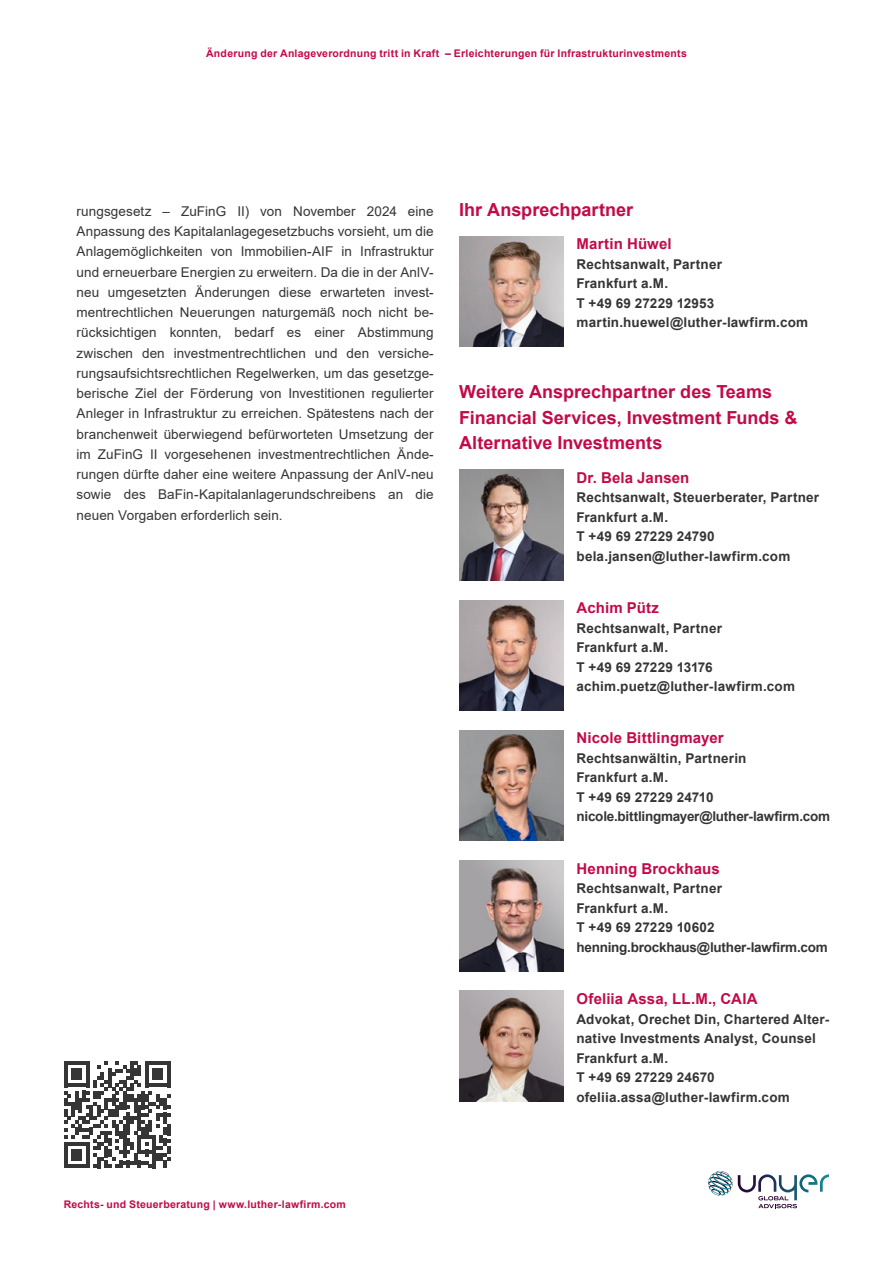
<style>
.page{position:relative;width:893px;height:1263px;background:#fff}
.page>*{position:absolute;margin:0;border:0;box-sizing:border-box;transform-origin:0 0}
.t1{font:700 18px/25.5px "Arial";color:#c30a49}
.Name_CV{font:700 15px "Arial";letter-spacing:.01em;color:#c30a49}
.t2{font:13.5px/20.2px "Arial";letter-spacing:.005em;color:#363536;text-align:justify}
.Adressdaten_CV{font:700 13.5px/19.5px "Arial";letter-spacing:.015em;color:#363536}
.Adressdaten_CV-2{font:700 13.5px "Arial";letter-spacing:-.015em;color:#363536}
.t3{font:700 10.5px "Arial";letter-spacing:.02em;color:#c30a49}
</style>
<div class="page">
<svg style="left:64px;top:1061px;width:107px;height:107px"></svg>
<svg style="left:708px;top:1171px;width:121px;height:37px"></svg>
<img style="left:459px;top:236px;width:104px;height:111px">
<img style="left:459px;top:470px;width:104px;height:110px">
<img style="left:459px;top:730px;width:104px;height:111px">
<img style="left:459px;top:600px;width:104px;height:111px">
<img style="left:459px;top:861px;width:104px;height:110px">
<img style="left:459px;top:991px;width:104px;height:110px">
<p class="t3" style="left:206px;top:46px;width:482px">Änderung der Anlageverordnung tritt in Kraft – Erleichterungen für Infrastrukturinvestments</p>
<p class="t2" style="left:77px;top:201px;width:359px">rungsgesetz – ZuFinG II) von November 2024 eine Anpassung des Kapitalanlagegesetzbuchs vorsieht, um die Anlagemöglichkeiten von Immobilien-AIF in Infrastruktur und erneuerbare Energien zu erweitern. Da die in der AnlV&shy;neu umgesetzten Änderungen diese erwarteten invest&shy;mentrechtlichen Neuerungen naturgemäß noch nicht be&shy;rücksichtigen konnten, bedarf es einer Abstimmung zwischen den investmentrechtlichen und den versiche&shy;rungsaufsichtsrechtlichen Regelwerken, um das gesetzge&shy;berische Ziel der Förderung von Investitionen regulierter Anleger in Infrastruktur zu erreichen. Spätestens nach der branchenweit überwiegend befürworteten Umsetzung der im ZuFinG II vorgesehenen investmentrechtlichen Ände&shy;rungen dürfte daher eine weitere Anpassung der AnlV-neu sowie des BaFin-Kapitalanlagerundschreibens an die neuen Vorgaben erforderlich sein.</p>
<h2 class="t1" style="left:459px;top:197px;width:176px">Ihr Ansprechpartner</h2>
<p class="Name_CV" style="left:577px;top:233px;width:97px">Martin Hüwel</p>
<p class="Adressdaten_CV" style="left:577px;top:254px;width:147px">Rechtsanwalt, Partner</p>
<p class="Adressdaten_CV" style="left:577px;top:274px;width:93px">Frankfurt a.M.</p>
<p class="Adressdaten_CV" style="left:577px;top:293px;width:139px">T +49 69 27229 12953</p>
<p class="Adressdaten_CV" style="left:577px;top:313px;width:233px">martin.huewel@luther-lawfirm.com</p>
<h2 class="t1" style="left:459px;top:379px;width:340px">Weitere Ansprechpartner des Teams<br>Financial Services, Investment Funds &amp;<br>Alternative Investments</h2>
<p class="Name_CV" style="left:577px;top:467px;width:114px">Dr. Bela Jansen</p>
<p class="Adressdaten_CV" style="left:577px;top:488px;width:244px">Rechtsanwalt, Steuerberater, Partner</p>
<p class="Adressdaten_CV" style="left:577px;top:508px;width:93px">Frankfurt a.M.</p>
<p class="Adressdaten_CV" style="left:577px;top:527px;width:140px">T +49 69 27229 24790</p>
<p class="Adressdaten_CV" style="left:577px;top:547px;width:215px">bela.jansen@luther-lawfirm.com</p>
<p class="Name_CV" style="left:577px;top:597px;width:84px">Achim Pütz</p>
<p class="Adressdaten_CV" style="left:577px;top:618px;width:147px">Rechtsanwalt, Partner</p>
<p class="Adressdaten_CV" style="left:577px;top:638px;width:93px">Frankfurt a.M.</p>
<p class="Adressdaten_CV" style="left:577px;top:657px;width:138px">T +49 69 27229 13176</p>
<p class="Adressdaten_CV" style="left:577px;top:677px;width:220px">achim.puetz@luther-lawfirm.com</p>
<p class="Name_CV" style="left:577px;top:728px;width:149px">Nicole Bittlingmayer</p>
<p class="Adressdaten_CV" style="left:577px;top:749px;width:171px">Rechtsanwältin, Partnerin</p>
<p class="Adressdaten_CV" style="left:577px;top:768px;width:93px">Frankfurt a.M.</p>
<p class="Adressdaten_CV" style="left:577px;top:788px;width:139px">T +49 69 27229 24710</p>
<p class="Adressdaten_CV-2" style="left:577px;top:807px;width:255px">nicole.bittlingmayer@luther-lawfirm.com</p>
<p class="t3" style="left:64px;top:1197px;width:284px">Rechts- und Steuerberatung | www.luther-lawfirm.com</p>
<p class="Name_CV" style="left:577px;top:858px;width:145px">Henning Brockhaus</p>
<p class="Adressdaten_CV" style="left:577px;top:879px;width:147px">Rechtsanwalt, Partner</p>
<p class="Adressdaten_CV" style="left:577px;top:898px;width:93px">Frankfurt a.M.</p>
<p class="Adressdaten_CV" style="left:577px;top:918px;width:140px">T +49 69 27229 10602</p>
<p class="Adressdaten_CV-2" style="left:577px;top:937px;width:253px">henning.brockhaus@luther-lawfirm.com</p>
<p class="Name_CV" style="left:577px;top:988px;width:183px">Ofeliia Assa, LL.M., CAIA</p>
<p class="Adressdaten_CV" style="left:577px;top:1009px;width:254px">Advokat, Orechet Din, Chartered Alter&shy;native Investments Analyst, Counsel</p>
<p class="Adressdaten_CV" style="left:577px;top:1048px;width:93px">Frankfurt a.M.</p>
<p class="Adressdaten_CV" style="left:577px;top:1068px;width:140px">T +49 69 27229 24670</p>
<p class="Adressdaten_CV" style="left:577px;top:1087px;width:215px">ofeliia.assa@luther-lawfirm.com</p>
</div>
